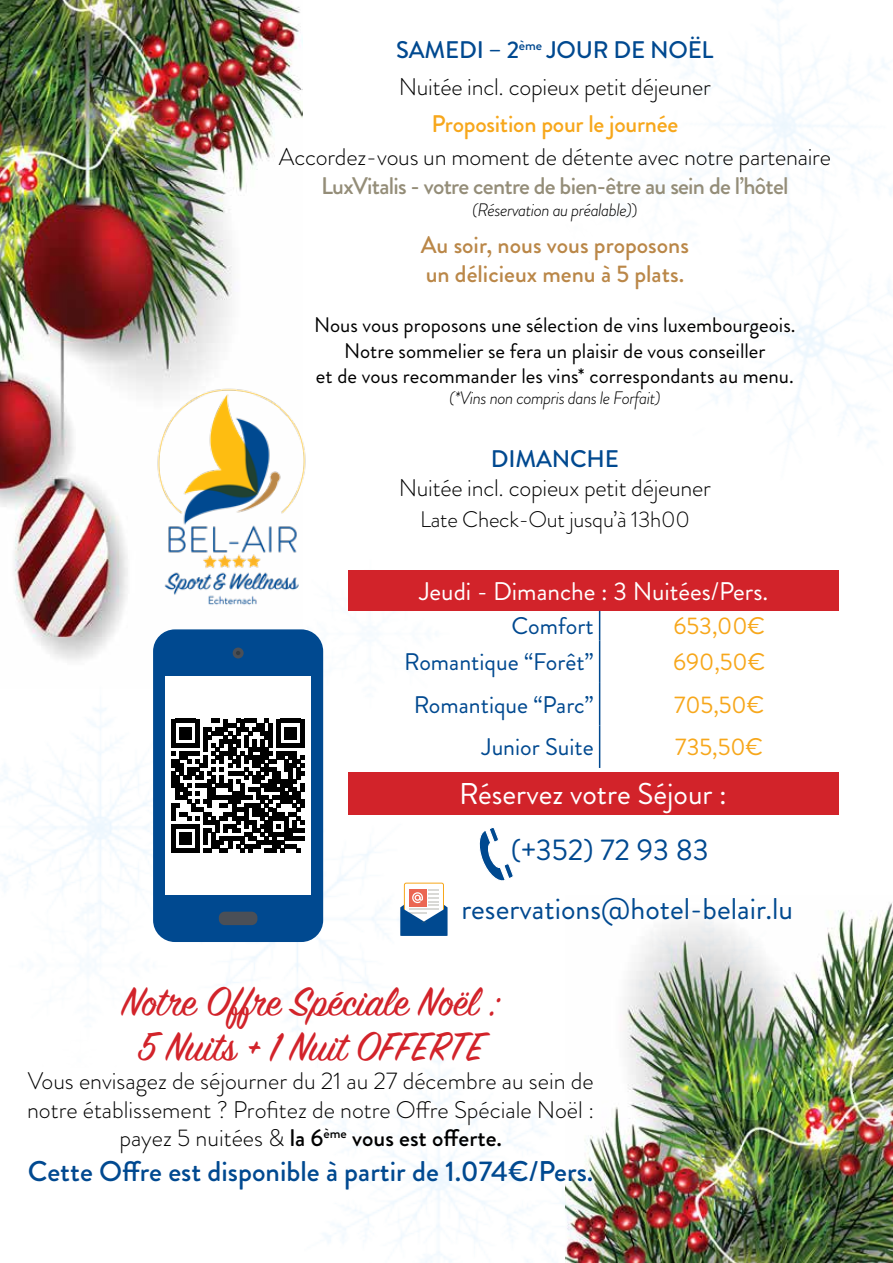
<style>
.page{position:relative;width:893px;height:1263px;background:#fff}
.page>*{position:absolute;margin:0;border:0;box-sizing:border-box;transform-origin:0 0}
.t1{font:45px/45px "Sign Painter House Script";color:#d2232a;text-align:center}
.t2{font:30px "Brandon Grotesque";color:#004990}
.t3{font:30px "Brandon Grotesque";color:#fff}
.t4{font:500 28.5px "Brandon Grotesque";color:#004990}
.t5{font:25.5px "Brandon Grotesque";color:#fff}
.t6{font:300 24px/28.8px "Brandon Grotesque";letter-spacing:-.01em;color:#000}
.t7{font:24px "Brandon Grotesque";color:#004990}
.t8{font:500 24px "Brandon Grotesque";letter-spacing:-.03em;color:#948d78}
.t9{font:500 24px/28.8px "Brandon Grotesque";color:#ba8748}
.t10{font:24px "Brandon Grotesque";color:#f7a71b}
.t11{font:500 24px "Brandon Grotesque";letter-spacing:-.01em;color:#f7a71b}
.t12{font:500 24px "Brandon Grotesque";letter-spacing:-.01em;color:#004990}
.t13{font:300 22.5px "Brandon Grotesque";letter-spacing:-.01em;color:#000}
.t14{font:21px/25.2px "Brandon Grotesque";color:#000;text-align:center}
.t15{font:italic 300 18px "Brandon Grotesque";letter-spacing:-.03em;color:#000}
.s1{font-weight:500;color:#004990}
.s2{font-style:normal}
.s3{font-weight:500}
</style>
<div class="page">
<img style="left:0;top:0;width:303px;height:553px">
<img style="left:800px;top:903px;width:93px;height:360px">
<img style="left:0;top:553px;width:461px;height:478px">
<img style="left:305px;top:904px;width:495px;height:359px">
<div style="left:153px;top:629px;width:170px;height:313px;background:#004990;border-radius:22px"></div>
<div style="left:165px;top:677px;width:146px;height:218px;background:#fff"></div>
<div style="left:219px;top:912px;width:38px;height:13px;background:#4a4f57;border-radius:6px"></div>
<div style="left:233px;top:647px;width:11px;height:11px;background:#4a4f57;border-radius:50%"></div>
<svg style="left:236px;top:651px;width:4px;height:4px"></svg>
<svg style="left:171px;top:719px;width:134px;height:133px"></svg>
<div style="left:349px;top:570px;width:490px;height:41px;background:#d2232a"></div>
<svg style="left:599px;top:611px;width:1px;height:29px"></svg>
<hr style="left:599px;top:640px;width:1px;height:43px;background:#004990">
<hr style="left:599px;top:683px;width:1px;height:42px;background:#004990">
<hr style="left:599px;top:725px;width:1px;height:43px;background:#004990">
<div style="left:348px;top:773px;width:490px;height:42px;background:#d2232a"></div>
<svg style="left:401px;top:883px;width:46px;height:53px"></svg>
<svg style="left:479px;top:828px;width:34px;height:53px"></svg>
<img style="left:150px;top:380px;width:164px;height:237px">
<p class="t6" style="left:396px;top:31px;width:319px;line-height:37.3px"><span class="s1">SAMEDI – 2</span><sup>ème</sup> <span class="s1">JOUR DE NOËL<br></span>Nuitée incl. copieux petit déjeuner</p>
<p class="t11" style="left:431px;top:108px;width:248px">Proposition pour le journée</p>
<p class="t6" style="left:279px;top:143px;width:553px">Accordez-vous un moment de détente avec notre partenaire</p>
<p class="t8" style="left:321px;top:169px;width:469px">LuxVitalis - votre centre de bien-être au sein de l’hôtel</p>
<p class="t15" style="left:472px;top:197px;width:167px">(Réservation au préalable)<span class="s2">)</span></p>
<p class="t9" style="left:421px;top:231px;width:270px">Au soir, nous vous proposons un délicieux menu à 5 plats.</p>
<p class="t14" style="left:314px;top:313px;width:483px">Nous vous proposons une sélection de vins luxembourgeois.<br>Notre sommelier se fera un plaisir de vous conseiller<br>et de vous recommander les vins* correspondants au menu.</p>
<p class="t15" style="left:449px;top:386px;width:213px">(*Vins non compris dans le Forfait)</p>
<p class="t12" style="left:491px;top:443px;width:129px">DIMANCHE</p>
<p class="t6" style="left:399px;top:474px;width:313px">Nuitée incl. copieux petit déjeuner</p>
<p class="t13" style="left:420px;top:504px;width:271px">Late Check-Out jusqu’à 13h00</p>
<p class="t5" style="left:419px;top:573px;width:350px">Jeudi - Dimanche : 3 Nuitées/Pers.</p>
<p class="t7" style="left:512px;top:609px;width:84px">Comfort</p>
<p class="t10" style="left:673px;top:609px;width:93px">653,00€</p>
<p class="t7" style="left:404px;top:645px;width:191px">Romantique “Forêt”</p>
<p class="t10" style="left:673px;top:645px;width:94px">690,50€</p>
<p class="t7" style="left:414px;top:688px;width:181px">Romantique “Parc”</p>
<p class="t10" style="left:674px;top:688px;width:92px">705,50€</p>
<p class="t7" style="left:482px;top:730px;width:113px">Junior Suite</p>
<p class="t10" style="left:675px;top:730px;width:89px">735,50€</p>
<p class="t3" style="left:459px;top:773px;width:269px">Réservez votre Séjour :</p>
<p class="t2" style="left:511px;top:829px;width:200px">(+352) 72 93 83</p>
<p class="t2" style="left:461px;top:888px;width:333px">reservations@hotel-belair.lu</p>
<h1 class="t1" style="left:122px;top:983px;width:379px">Notre Offre Spéciale Noël :<br>5 Nuits + 1 Nuit OFFERTE</h1>
<p class="t6" style="left:27px;top:1066px;width:569px;text-align:center">Vous envisagez de séjourner du 21 au 27 décembre au sein de notre établissement ? Profitez de notre Offre Spéciale Noël : payez 5 nuitées &amp; <span class="s3">la 6</span><sup>ème</sup> <span class="s3">vous est offerte.</span></p>
<p class="t4" style="left:28px;top:1151px;width:567px">Cette Offre est disponible à partir de 1.074€/Pers.</p>
</div>
